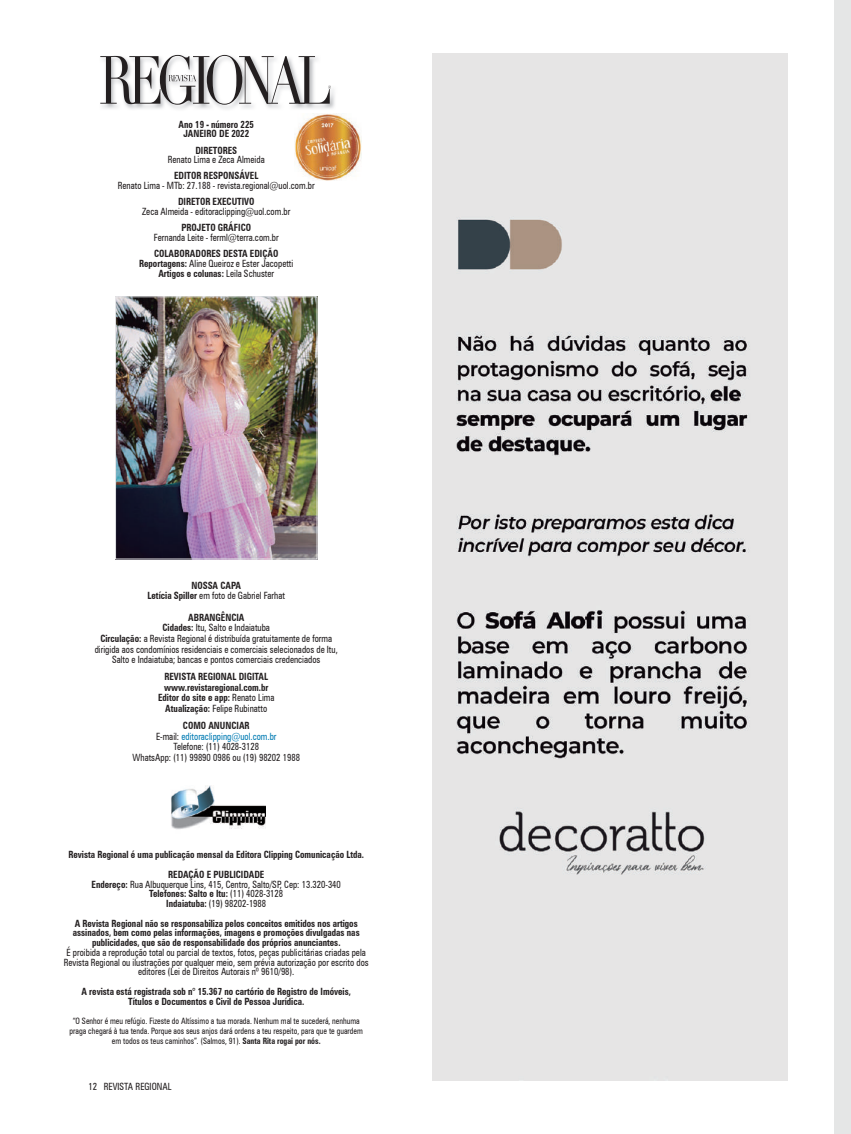
<style>
.page{position:relative;width:851px;height:1134px;background:#fff}
.page>*{position:absolute;margin:0;border:0;box-sizing:border-box;transform-origin:0 0}
.t1{font:condensed 10px/10.6px "Zurich BT";color:#231f20;text-align:center;scale:.9 1}
.t2{font:700 condensed 10px/9.8px "Zurich BT";color:#231f20;text-align:center;scale:.9 1}
.t3{font:condensed 8.75px/9.8px "Zurich BT";color:#231f20;text-align:center;scale:.9 1}
.s1{font-weight:400}
.s2{font-weight:700}
.s3{color:#057db4}
</style>
<div class="page">
<img style="left:171px;top:785px;width:95px;height:45px">
<img style="left:102px;top:54px;width:233px;height:55px">
<svg style="left:100px;top:55px;width:231px;height:50px"></svg>
<img style="left:294px;top:114px;width:67px;height:66px">
<img style="left:117px;top:299px;width:198px;height:258px">
<div style="left:115px;top:297px;width:202px;height:262px;border:1px solid #e6e7e9"></div>
<img style="left:432px;top:53px;width:355px;height:1028px">
<p class="t2" style="left:178px;top:119px;width:85px">Ano 19 - número 225<br>JANEIRO DE 2022</p>
<p class="t2" style="left:195px;top:145px;width:48px">DIRETORES</p>
<p class="t1" style="left:168px;top:154px;width:109px">Renato Lima e Zeca Almeida</p>
<p class="t2" style="left:174px;top:171px;width:95px">EDITOR RESPONSÁVEL</p>
<p class="t1" style="left:118px;top:180px;width:220px">Renato Lima - MTb: 27.188 - revista.regional@uol.com.br</p>
<p class="t2" style="left:178px;top:197px;width:87px">DIRETOR EXECUTIVO</p>
<p class="t1" style="left:142px;top:206px;width:166px">Zeca Almeida - editoraclipping@uol.com.br</p>
<p class="t2" style="left:181px;top:223px;width:79px">PROJETO GRÁFICO</p>
<p class="t1" style="left:154px;top:232px;width:140px">Fernanda Leite - ferml@terra.com.br</p>
<p class="t2" style="left:139px;top:249px;width:173px">COLABORADORES DESTA EDIÇÃO<br>Reportagens: <span class="s1">Aline Queiroz e Ester Jacopetti<br></span>Artigos e colunas: <span class="s1">Leila Schuster</span></p>
<p class="t2" style="left:147px;top:580px;width:154px;line-height:10.6px">NOSSA CAPA<br>Letícia Spiller <span class="s1">em foto de Gabriel Farhat</span></p>
<p class="t1" style="left:95px;top:612px;width:271px"><span class="s2">ABRANGÊNCIA<br>Cidades:</span> Itu, Salto e Indaiatuba<br><span class="s2">Circulação:</span> a Revista Regional é distribuída gratuitamente de forma dirigida aos condomínios residenciais e comerciais selecionados de Itu, Salto e Indaiatuba; bancas e pontos comerciais credenciados</p>
<p class="t2" style="left:158px;top:671px;width:131px;line-height:10.6px">REVISTA REGIONAL DIGITAL www.revistaregional.com.br<br>Editor do site e app: <span class="s1">Renato Lima<br></span>Atualização: <span class="s1">Felipe Rubinatto</span></p>
<p class="t1" style="left:132px;top:720px;width:187px"><span class="s2">COMO ANUNCIAR<br></span>E-mail: <span class="s3">editoraclipping@uol.com.br<br></span>Telefone: (11) 4028-3128<br>WhatsApp: (11) 99890 0986 ou (19) 98202 1988</p>
<p class="t2" style="left:68px;top:845px;width:330px;line-height:19.5px">Revista Regional é uma publicação mensal da Editora Clipping Comunicação Ltda.<br>REDAÇÃO E PUBLICIDADE</p>
<p class="t1" style="left:92px;top:879px;width:278px;line-height:9.8px"><span class="s2">Endereço:</span> Rua Albuquerque Lins, 415, Centro, Salto/SP, Cep: 13.320-340<br><span class="s2">Telefones: Salto e Itu:</span> (11) 4028-3128<br><span class="s2">Indaiatuba:</span> (19) 98202-1988</p>
<p class="t2" style="left:73px;top:918px;width:320px">A Revista Regional não se responsabiliza pelos conceitos emitidos nos artigos assinados, bem como pelas informações, imagens e promoções divulgadas nas publicidades, que são de responsabilidade dos próprios anunciantes.</p>
<p class="t1" style="left:64px;top:947px;width:340px;line-height:9.8px">É proibida a reprodução total ou parcial de textos, fotos, peças publicitárias criadas pela<br>Revista Regional ou ilustrações por qualquer meio, sem prévia autorização por escrito dos editores (Lei de Direitos Autorais nº 9610/98).</p>
<p class="t2" style="left:81px;top:986px;width:301px">A revista está registrada sob n° 15.367 no cartório de Registro de Imóveis,<br>Títulos e Documentos e Civil de Pessoa Jurídica.</p>
<p class="t3" style="left:70px;top:1016px;width:327px">“O Senhor é meu refúgio. Fizeste do Altíssimo a tua morada. Nenhum mal te sucederá, nenhuma praga chegará à tua tenda. Porque aos seus anjos dará ordens a teu respeito, para que te guardem em todos os teus caminhos”. (Salmos, 91). <span class="s2">Santa Rita rogai por nós.</span></p>
<p class="t1" style="left:89px;top:1081px;width:94px">12 REVISTA REGIONAL</p>
</div>
